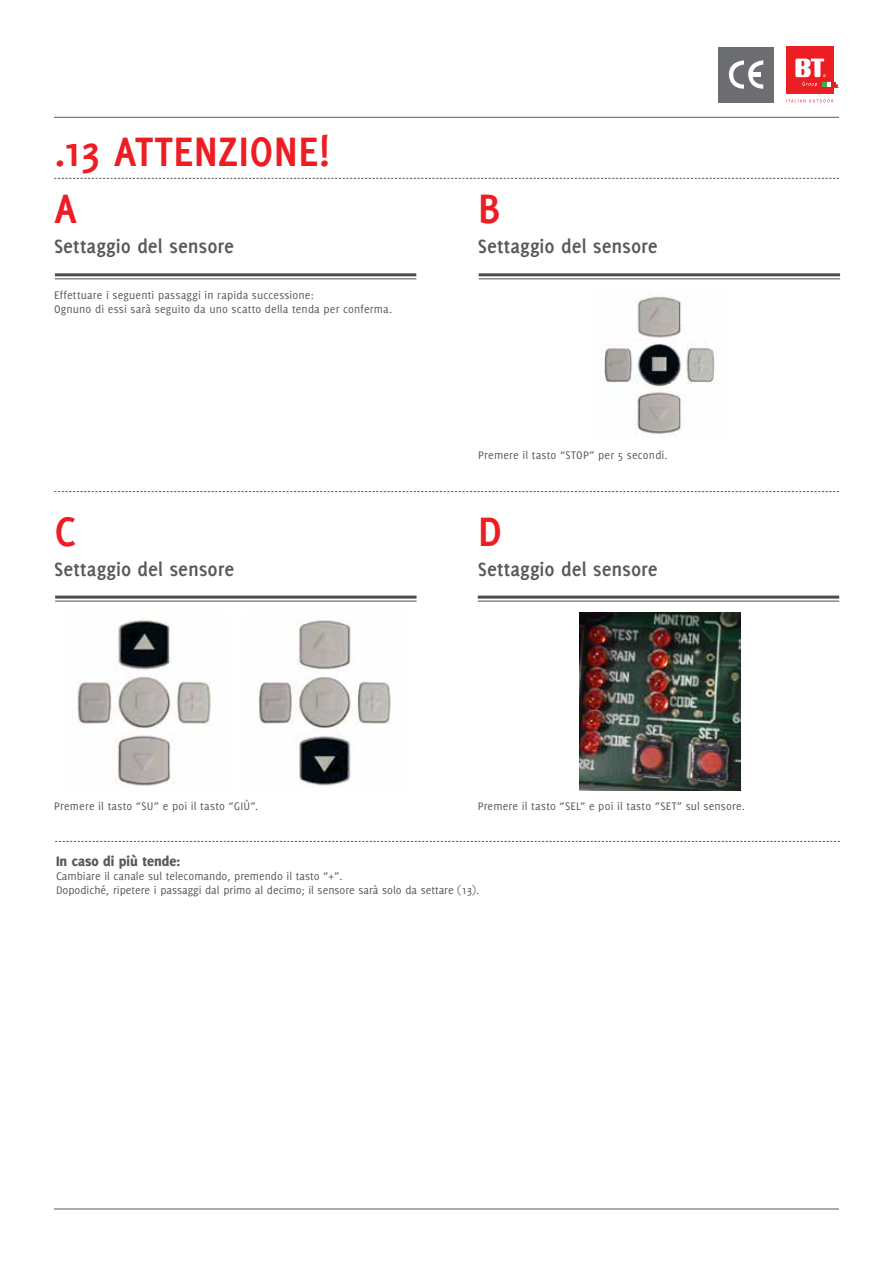
<style>
.page{position:relative;width:893px;height:1263px;background:#fff}
.page>*{position:absolute;margin:0;border:0;box-sizing:border-box;transform-origin:0 0}
.t1{font:700 45px "Delicious";letter-spacing:-.005em;color:#ed1d24}
.t2{font:700 21px "Delicious";color:#58595b}
.t3{font:800 15px "Delicious";color:#58595b}
.t4{font:12px/14.4px "Delicious";letter-spacing:.01em;color:#58595b}
</style>
<div class="page">
<hr style="left:54px;top:1208px;width:785px;height:1px;background:#58595b">
<hr style="left:54px;top:117px;width:785px;height:1px;background:#58595b">
<div style="left:786px;top:47px;width:47px;height:47px;background:#ed1d24"></div>
<svg style="left:795px;top:59px;width:44px;height:29px"></svg>
<svg style="left:786px;top:99px;width:47px;height:3px"></svg>
<div style="left:718px;top:47px;width:56px;height:55px;background:#6d6e71"></div>
<svg style="left:729px;top:60px;width:34px;height:29px"></svg>
<div style="left:750px;top:72px;width:10px;height:5px;background:#fff"></div>
<hr style="left:55px;top:273px;width:361px;height:3px;background:#4d4d4f">
<hr style="left:55px;top:278px;width:361px;height:1px;background:#4d4d4f">
<svg style="left:54px;top:178px;width:785px;height:1px"></svg>
<svg style="left:54px;top:491px;width:785px;height:1px"></svg>
<hr style="left:55px;top:596px;width:362px;height:3px;background:#4d4d4f">
<hr style="left:55px;top:601px;width:362px;height:1px;background:#4d4d4f">
<hr style="left:478px;top:596px;width:361px;height:3px;background:#4d4d4f">
<hr style="left:478px;top:601px;width:361px;height:1px;background:#4d4d4f">
<img style="left:77px;top:620px;width:134px;height:166px">
<img style="left:600px;top:296px;width:115px;height:140px">
<hr style="left:479px;top:273px;width:361px;height:3px;background:#4d4d4f">
<hr style="left:479px;top:278px;width:361px;height:1px;background:#4d4d4f">
<img style="left:580px;top:613px;width:160px;height:178px">
<img style="left:258px;top:620px;width:133px;height:166px">
<svg style="left:55px;top:841px;width:785px;height:1px"></svg>
<h1 class="t1" style="left:54px;top:126px;width:278px">.13 ATTENZIONE!</h1>
<h1 class="t1" style="left:54px;top:183px;width:24px">A</h1>
<h2 class="t2" style="left:54px;top:235px;width:182px">Settaggio del sensore</h2>
<p class="t4" style="left:54px;top:287px;width:340px">Effettuare i seguenti passaggi in rapida successione:<br>Ognuno di essi sarà seguito da uno scatto della tenda per conferma.</p>
<h1 class="t1" style="left:54px;top:505px;width:24px">C</h1>
<h2 class="t2" style="left:54px;top:557px;width:182px">Settaggio del sensore</h2>
<h1 class="t1" style="left:478px;top:183px;width:24px">B</h1>
<h2 class="t2" style="left:478px;top:235px;width:182px">Settaggio del sensore</h2>
<p class="t4" style="left:478px;top:448px;width:191px">Premere il tasto “STOP” per 5 secondi.</p>
<h1 class="t1" style="left:478px;top:505px;width:26px">D</h1>
<h2 class="t2" style="left:478px;top:557px;width:182px">Settaggio del sensore</h2>
<p class="t4" style="left:54px;top:798px;width:205px">Premere il tasto “SU” e poi il tasto “GIÙ”.</p>
<p class="t4" style="left:478px;top:798px;width:269px">Premere il tasto “SEL” e poi il tasto “SET” sul sensore.</p>
<p class="t3" style="left:56px;top:852px;width:126px">In caso di più tende:</p>
<p class="t4" style="left:56px;top:869px;width:425px">Cambiare il canale sul telecomando, premendo il tasto “+”.<br>Dopodiché, ripetere i passaggi dal primo al decimo; il sensore sarà solo da settare (13).</p>
</div>
